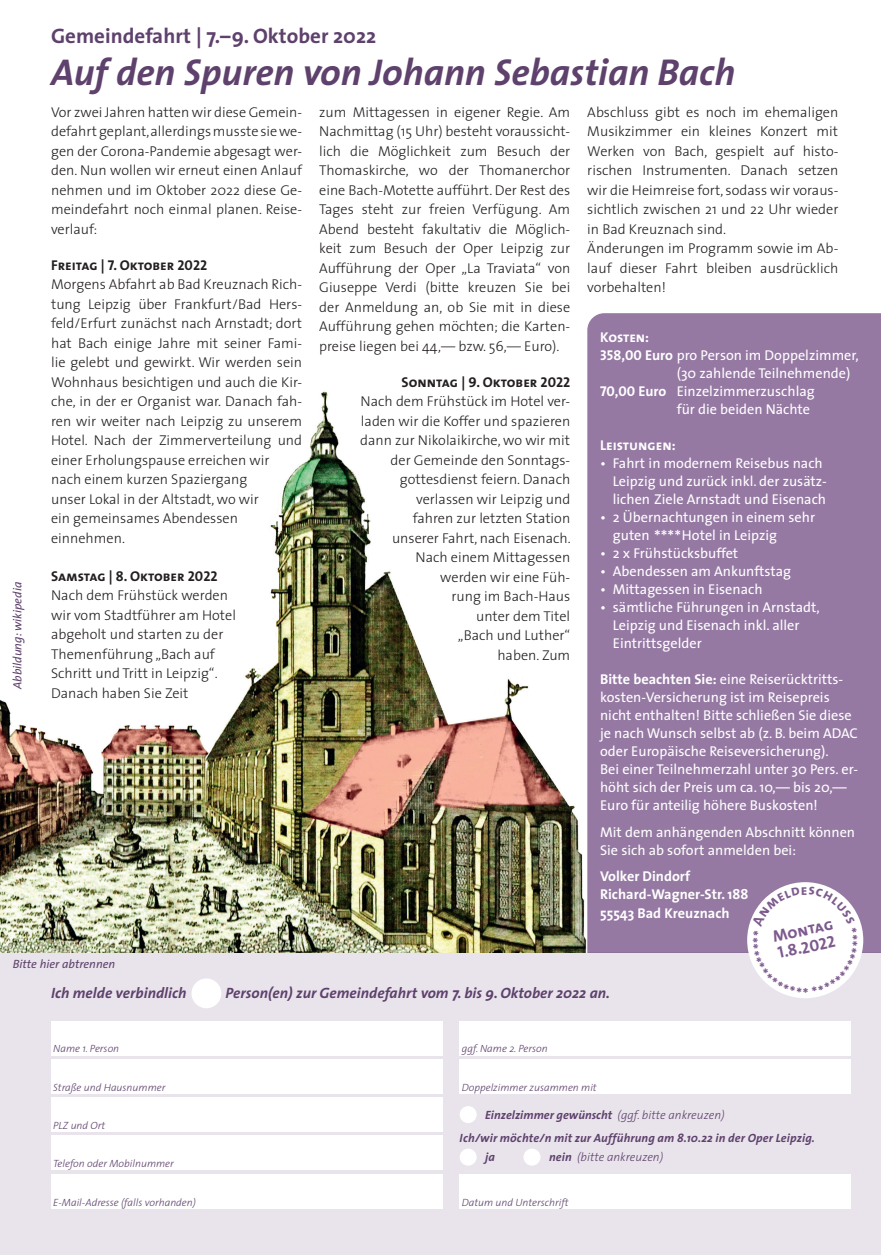
<style>
.page{position:relative;width:881px;height:1255px;background:#fff}
.page>*{position:absolute;margin:0;border:0;box-sizing:border-box;transform-origin:0 0}
.t1{font:italic 700 37.5px "The Sans";color:#5e416c}
.t2{font:700 21px "The Sans";color:#5e416c}
.t3{font:16.5px/17.5px "The Sans Bold Caps";color:#7d5a8e}
.t4{font:italic 700 15px "The Sans";color:#5e416c}
.t5{font:14.7px "The Sans Bold Caps";color:#7d5a8e}
.t6{font:300 14.25px/19.5px "The Sans";color:#231f20}
.t7{font:14.25px/18px "The Sans";color:#fff}
.t8{font:14.25px "The Sans Bold Caps";color:#231f20}
.t9{font:700 14.25px/18px "The Sans";color:#fff}
.t10{font:14.25px "The Sans Bold Caps";color:#fff}
.t11{font:italic 700 12px/18px "The Sans";letter-spacing:.01em;color:#5e416c}
.t12{font:italic 12px "The Sans";color:#5e416c}
.t13{font:italic 300 12px "The Sans";color:#5e416c}
.t14{font:italic 300 10.5px "The Sans";color:#5e416c}
.s1{font-family:"The Sans Bold Caps"}
.s2{font-weight:700}
.s3{font-size:18px}
.s4{font-weight:300}
</style>
<div class="page">
<div style="left:0;top:952px;width:880px;height:302px;background:#e9e4ec"></div>
<img style="left:0;top:391px;width:587px;height:561px">
<div style="left:587px;top:313px;width:293px;height:639px;background:#9579a3"></div>
<div style="left:51px;top:1020px;width:391px;height:34px;background:#fff"></div>
<div style="left:51px;top:1059px;width:391px;height:34px;background:#fff"></div>
<div style="left:51px;top:1097px;width:391px;height:34px;background:#fff"></div>
<div style="left:51px;top:1135px;width:391px;height:34px;background:#fff"></div>
<div style="left:459px;top:1059px;width:391px;height:34px;background:#fff"></div>
<div style="left:191px;top:978px;width:30px;height:30px;background:#fff;border-radius:50%"></div>
<div style="left:459px;top:1174px;width:391px;height:34px;background:#fff"></div>
<div style="left:459px;top:1106px;width:17px;height:17px;background:#fff;border-radius:50%"></div>
<div style="left:746px;top:882px;width:116px;height:116px;background:#fff;border-radius:50%"></div>
<div style="left:459px;top:1020px;width:391px;height:34px;background:#fff"></div>
<div style="left:51px;top:1174px;width:391px;height:34px;background:#fff"></div>
<div style="left:459px;top:1148px;width:17px;height:17px;background:#fff;border-radius:50%"></div>
<div style="left:523px;top:1148px;width:17px;height:17px;background:#fff;border-radius:50%"></div>
<svg style="left:751px;top:886px;width:106px;height:106px"></svg>
<h2 class="t2" style="left:51px;top:18px;width:326px">Gemeindefahrt | 7.–9. Oktober 2022</h2>
<h1 class="t1" style="left:51px;top:41px;width:685px">Auf den Spuren von Johann Sebastian Bach</h1>
<p class="t12" style="left:7px;top:689px;width:109px;rotate:-90deg">Abbildung: wikipedia</p>
<p class="t6" style="left:51px;top:102px;width:252px;text-align:justify">Vor zwei Jahren hatten wir diese Gemein&shy;defahrt geplant, allerdings musste sie we&shy;gen der Corona-Pandemie abgesagt wer&shy;den. Nun wollen wir erneut einen Anlauf nehmen und im Oktober 2022 diese Ge&shy;meindefahrt noch einmal planen. Reise&shy;verlauf:</p>
<p class="t8" style="left:51px;top:253px;width:158px">Freitag | 7. Oktober 2022</p>
<p class="t6" style="left:51px;top:274px;width:252px">Morgens Abfahrt ab Bad Kreuznach Rich&shy;tung Leipzig über Frankfurt/Bad Hers&shy;feld/Erfurt zunächst nach Arnstadt; dort hat Bach einige Jahre mit seiner Fami&shy;lie gelebt und gewirkt. Wir werden sein Wohnhaus besichtigen und auch die Kir&shy;che, in der er Organist war. Danach fah&shy;ren wir weiter nach Leipzig zu unserem Hotel. Nach der Zimmerverteilung und einer Erholungspause erreichen wir nach einem kurzen Spaziergang<br>unser Lokal in der Altstadt, wo wir<br>ein gemeinsames Abendessen einnehmen.</p>
<p class="t8" style="left:51px;top:563px;width:168px">Samstag | 8. Oktober 2022</p>
<p class="t6" style="left:51px;top:585px;width:186px">Nach dem Frühstück werden wir vom Stadtführer am Hotel abgeholt und starten zu der<br>Themenführung „Bach auf<br>Schritt und Tritt in Leipzig“.<br>Danach haben Sie Zeit</p>
<p class="t6" style="left:319px;top:102px;width:252px;text-align:justify">zum Mittagessen in eigener Regie. Am Nachmittag (15 Uhr) besteht voraussicht&shy;lich die Möglichkeit zum Besuch der Thomaskirche, wo der Thomanerchor eine Bach-Motette aufführt. Der Rest des Tages steht zur freien Verfügung. Am Abend besteht fakultativ die Möglich&shy;keit zum Besuch der Oper Leipzig zur Aufführung der Oper „La Traviata“ von Giuseppe Verdi (bitte kreuzen Sie bei der Anmeldung an, ob Sie mit in diese Aufführung gehen möchten; die Karten&shy;preise liegen bei 44,— bzw. 56,— Euro).</p>
<p class="t8" style="left:401px;top:370px;width:170px">Sonntag | 9. Oktober 2022</p>
<p class="t6" style="left:360px;top:391px;width:212px;text-align:right">Nach dem Frühstück im Hotel ver&shy;laden wir die Koffer und spazieren dann zur Nikolaikirche, wo wir mit der Gemeinde den Sonntags&shy;gottesdienst feiern. Danach verlassen wir Leipzig und<br>fahren zur letzten Station<br>unserer Fahrt, nach Eisenach.<br>Nach einem Mittagessen<br>werden wir eine Füh-<br>rung im Bach-Haus<br>unter dem Titel<br>„Bach und Luther“<br>haben. Zum</p>
<p class="t12" style="left:13px;top:954px;width:104px">Bitte hier abtrennen</p>
<p class="t6" style="left:587px;top:102px;width:252px">Abschluss gibt es noch im ehemaligen Musikzimmer ein kleines Konzert mit Werken von Bach, gespielt auf histo&shy;rischen Instrumenten. Danach setzen wir die Heimreise fort, sodass wir voraus&shy;sichtlich zwischen 21 und 22 Uhr wieder in Bad Kreuznach sind.<br>Änderungen im Programm sowie im Ab&shy;lauf dieser Fahrt bleiben ausdrücklich vorbehalten!</p>
<p class="t10" style="left:600px;top:325px;width:51px">Kosten:</p>
<p class="t7" style="left:600px;top:346px;width:260px"><span class="s1">358,00</span> <span class="s2">Euro</span> pro Person im Doppelzimmer,</p>
<p class="t7" style="left:676px;top:364px;width:175px">(30 zahlende Teilnehmende)</p>
<p class="t7" style="left:600px;top:382px;width:216px"><span class="s1">70,00</span> <span class="s2">Euro</span> Einzelzimmerzuschlag</p>
<p class="t7" style="left:676px;top:400px;width:145px">für die beiden Nächte €</p>
<p class="t10" style="left:600px;top:433px;width:77px">Leistungen:</p>
<p class="t7" style="left:612px;top:454px;width:215px;text-indent:-13px">• Fahrt in modernem Reisebus nach<br>Leipzig und zurück inkl. der zusätz&shy;lichen Ziele Arnstadt und Eisenach</p>
<p class="t7" style="left:612px;top:508px;width:204px;text-indent:-13px">• 2 Übernachtungen in einem sehr guten <span class="s3">****</span>Hotel in Leipzig</p>
<p class="t7" style="left:600px;top:544px;width:140px">• 2 x Frühstücksbuffet</p>
<p class="t7" style="left:600px;top:562px;width:192px">• Abendessen am Ankunftstag</p>
<p class="t7" style="left:600px;top:580px;width:164px">• Mittagessen in Eisenach</p>
<p class="t7" style="left:612px;top:598px;width:208px;text-indent:-13px">• sämtliche Führungen in Arnstadt,<br>Leipzig und Eisenach inkl. aller<br>Eintrittsgelder</p>
<p class="t7" style="left:600px;top:670px;width:259px"><span class="s2">Bitte beachten Sie:</span> eine Reiserücktritts&shy;kosten-Versicherung ist im Reisepreis nicht enthalten! Bitte schließen Sie diese je nach Wunsch selbst ab (z. B. beim ADAC oder Europäische Reiseversicherung).<br>Bei einer Teilnehmerzahl unter 30 Pers. er&shy;höht sich der Preis um ca. 10,— bis 20,— Euro für anteilig höhere Buskosten!</p>
<p class="t7" style="left:600px;top:822px;width:256px">Mit dem anhängenden Abschnitt können<br>Sie sich ab sofort anmelden bei:</p>
<p class="t9" style="left:600px;top:867px;width:150px">Volker Dindorf<br>Richard-Wagner-Str. 188<br>55543 Bad Kreuznach</p>
<p class="t3" style="left:770px;top:927px;width:63px;rotate:-12deg">Montag<br>1.8.2022</p>
<p class="t5" style="left:746px;top:942px;width:7px;rotate:-90deg">*</p>
<p class="t4" style="left:51px;top:980px;width:137px">Ich melde verbindlich</p>
<p class="t4" style="left:225px;top:980px;width:386px">Person(en) zur Gemeindefahrt vom 7. bis 9. Oktober 2022 an.</p>
<p class="t5" style="left:808px;top:998px;width:7px;rotate:-180deg">*</p>
<p class="t14" style="left:53px;top:1040px;width:68px">Name 1. Person</p>
<p class="t14" style="left:53px;top:1078px;width:114px">Straße und Hausnummer</p>
<p class="t14" style="left:53px;top:1116px;width:54px">PLZ und Ort</p>
<p class="t14" style="left:53px;top:1155px;width:122px">Telefon oder Mobilnummer</p>
<p class="t14" style="left:53px;top:1193px;width:144px">E-Mail-Adresse (falls vorhanden)</p>
<p class="t14" style="left:461px;top:1040px;width:87px">ggf. Name 2. Person</p>
<p class="t14" style="left:461px;top:1079px;width:136px">Doppelzimmer zusammen mit</p>
<p class="t11" style="left:485px;top:1105px;width:241px">Einzelzimmer gewünscht <span class="s4">(ggf. bitte ankreuzen)</span></p>
<p class="t11" style="left:485px;top:1128px;width:331px;text-indent:-26px">Ich/wir möchte/n mit zur Aufführung am 8.10.22 in der Oper Leipzig. ja</p>
<p class="t13" style="left:549px;top:1146px;width:116px"><span class="s2">nein</span> (bitte ankreuzen)</p>
<p class="t14" style="left:461px;top:1193px;width:108px">Datum und Unterschrift</p>
</div>
